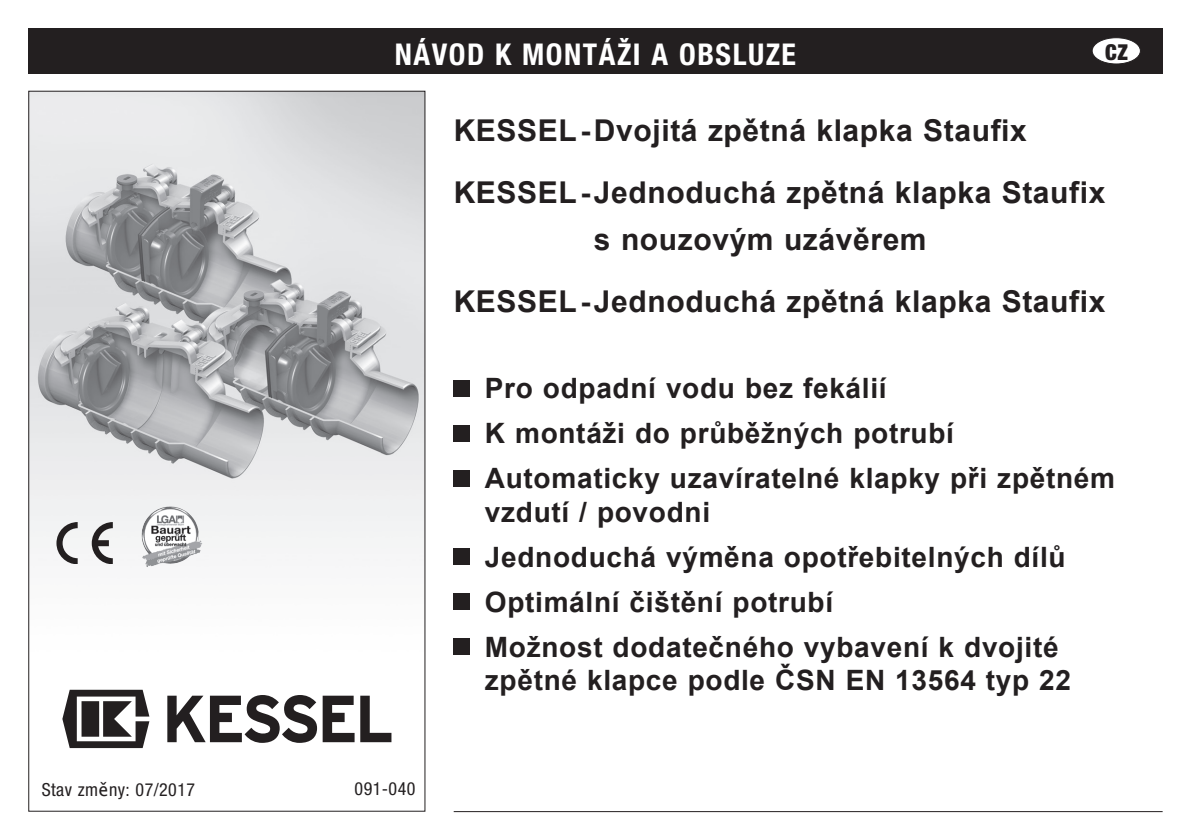
<style>
.page{position:relative;width:1191px;height:840px;background:#fff}
.page>*{position:absolute;margin:0;border:0;box-sizing:border-box;transform-origin:0 0}
.t1{font:700 30px/61.6px "Arial";letter-spacing:.02em;color:#231f20}
.t2{font:700 condensed 30px "Helvetica Neue LT Std";letter-spacing:.05em;color:#fff}
.t3{font:700 28px/45px "Arial";letter-spacing:.025em;color:#231f20}
.t4{font:900 condensed 21.8px "Helvetica Neue LT Std";color:#231f20}
.t5{font:condensed 18px "Helvetica Neue LT Std";letter-spacing:.025em;color:#231f20}
.s1{font-family:"Lucida Grande";font-stretch:normal}
</style>
<div class="page">
<hr style="left:454px;top:810px;width:708px;height:1px;background:#231f20">
<div style="left:28px;top:28px;width:1134px;height:46px;background:#231f20"></div>
<div style="left:453px;top:380px;width:17px;height:16px;background:#231f20"></div>
<div style="left:453px;top:425px;width:17px;height:16px;background:#231f20"></div>
<div style="left:453px;top:469px;width:17px;height:17px;background:#231f20"></div>
<div style="left:453px;top:548px;width:17px;height:16px;background:#231f20"></div>
<div style="left:453px;top:593px;width:17px;height:16px;background:#231f20"></div>
<div style="left:453px;top:638px;width:17px;height:16px;background:#231f20"></div>
<img style="left:30px;top:93px;width:393px;height:656px">
<div style="left:1092px;top:38px;width:48px;height:26px;background:#fff;border-radius:50%"></div>
<div style="left:1091px;top:37px;width:49px;height:27px;border:1px solid #231f20;border-radius:50%"></div>
<svg style="left:167px;top:694px;width:224px;height:48px"></svg>
<svg style="left:62px;top:689px;width:87px;height:58px"></svg>
<img style="left:141px;top:506px;width:28px;height:52px">
<svg style="left:56px;top:521px;width:22px;height:42px"></svg>
<svg style="left:92px;top:521px;width:21px;height:42px"></svg>
<p class="t5" style="left:42px;top:778px;width:155px">Stav zm<span class="s1">ě</span>ny: 07/2017</p>
<p class="t2" style="left:395px;top:36px;width:403px">NÁVOD K MONTÁŽI A OBSLUZE</p>
<p class="t4" style="left:1105px;top:39px;width:24px">CZ</p>
<p class="t1" style="left:454px;top:101px;width:653px">KESSEL-Dvojitá zpětná klapka Staufix<br>KESSEL-Jednoduchá zpětná klapka Staufix</p>
<p class="t1" style="left:454px;top:210px;width:653px;text-indent:140px">s nouzovým uzávěrem<br>KESSEL-Jednoduchá zpětná klapka Staufix</p>
<p class="t5" style="left:354px;top:777px;width:62px">091-040</p>
<p class="t3" style="left:485px;top:366px;width:632px">Pro odpadní vodu bez fekálií<br>K montáži do průběžných potrubí<br>Automaticky uzavíratelné klapky při zpětném</p>
<p class="t3" style="left:485px;top:490px;width:582px">vzdutí / povodni<br>Jednoduchá výměna opotřebitelných dílů<br>Optimální čištění potrubí<br>Možnost dodatečného vybavení k dvojité</p>
<p class="t3" style="left:485px;top:658px;width:587px">zpětné klapce podle ČSN EN 13564 typ 22</p>
</div>
